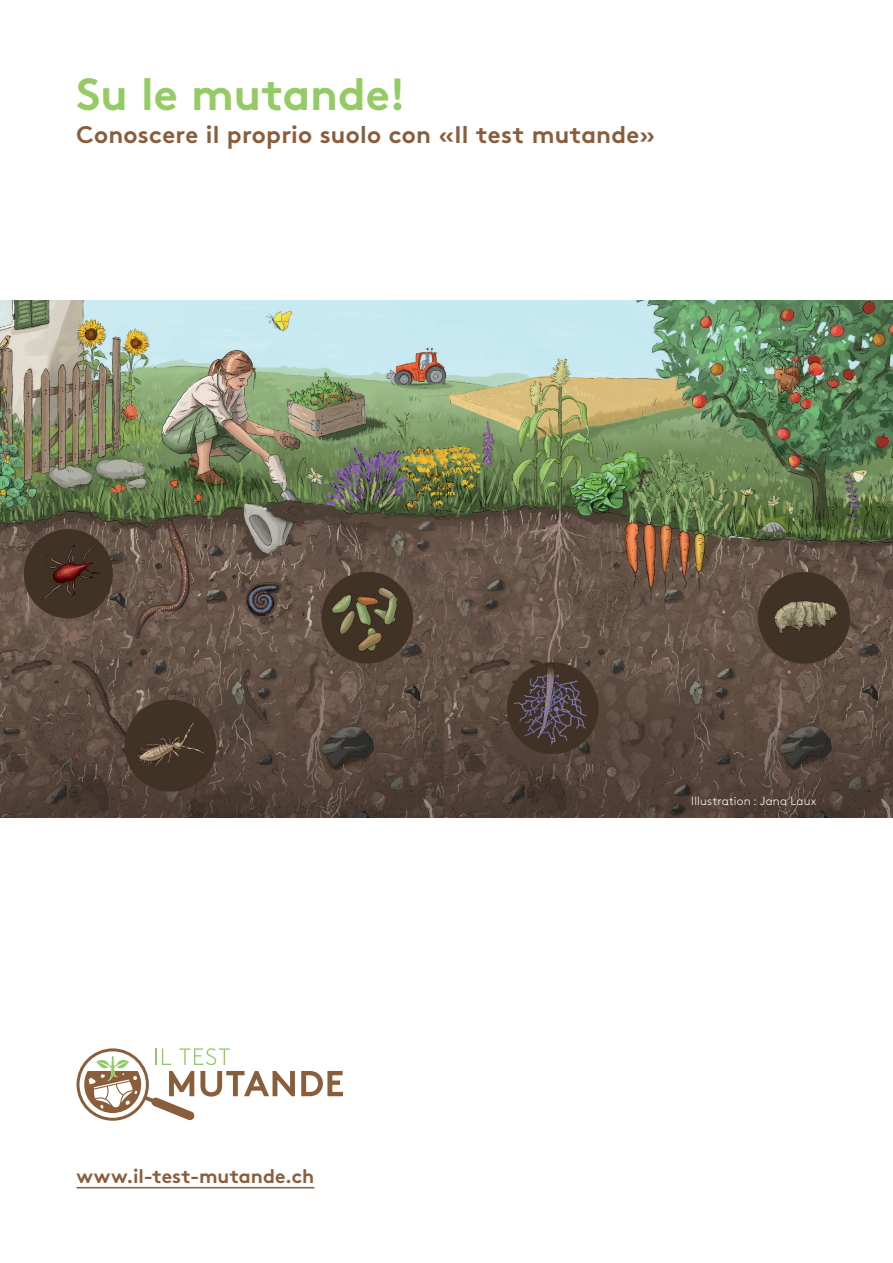
<style>
.page{position:relative;width:893px;height:1263px;background:#fff}
.page>*{position:absolute;margin:0;border:0;box-sizing:border-box;transform-origin:0 0}
.t1{font:700 45px "Brown Std";letter-spacing:-.005em;color:#95cb64}
.t2{font:700 24px "Brown Std";letter-spacing:.01em;color:#8a5d3b}
.t3{font:700 19.5px "Brown Std";color:#8a5d3b}
.t4{font:300 12px "Brown Std";letter-spacing:.015em;color:#fff}
</style>
<div class="page">
<img style="left:0;top:301px;width:893px;height:516px">
<svg style="left:301px;top:1071px;width:42px;height:25px"></svg>
<svg style="left:77px;top:1048px;width:218px;height:73px"></svg>
<hr style="left:77px;top:1187px;width:237px;height:1px;background:#8a5d3b">
<h1 class="t1" style="left:77px;top:67px;width:331px">Su le mutande!</h1>
<p class="t2" style="left:77px;top:120px;width:580px">Conoscere il proprio suolo con «Il test mutande»</p>
<p class="t3" style="left:77px;top:1164px;width:239px">www.il-test-mutande.ch</p>
<p class="t4" style="left:691px;top:794px;width:127px">Illustration : Jana Laux</p>
</div>
